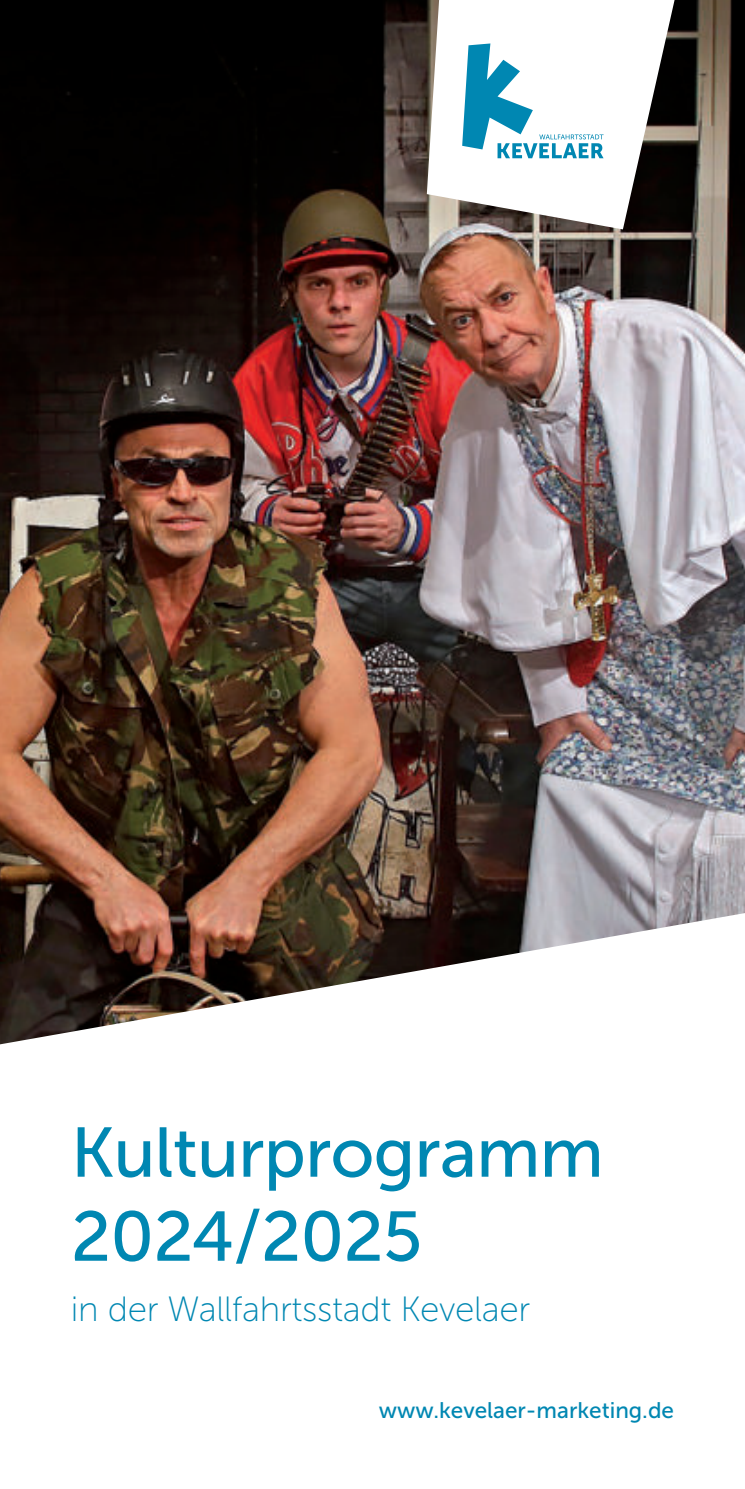
<style>
.page{position:relative;width:745px;height:1489px;background:#fff}
.page>*{position:absolute;margin:0;border:0;box-sizing:border-box;transform-origin:0 0}
.t1{font:70px/84px "Museo Sans 500";letter-spacing:-.01em;color:#0087b2}
.t2{font:35px "Museo Sans 100";letter-spacing:-.01em;color:#0087b2}
.t3{font:22.5px "Museo Sans 500";color:#0087b2}
</style>
<div class="page">
<img style="left:0;top:0;width:743px;height:913px">
<svg style="left:0;top:913px;width:744px;height:132px"></svg>
<svg style="left:426px;top:0;width:248px;height:229px"></svg>
<svg style="left:462px;top:43px;width:141px;height:115px"></svg>
<h1 class="t1" style="left:71px;top:1111px;width:534px">Kulturprogramm<br>2024/2025</h1>
<p class="t2" style="left:71px;top:1290px;width:460px">in der Wallfahrtsstadt Kevelaer</p>
<p class="t3" style="left:378px;top:1397px;width:296px">www.kevelaer-marketing.de</p>
</div>
